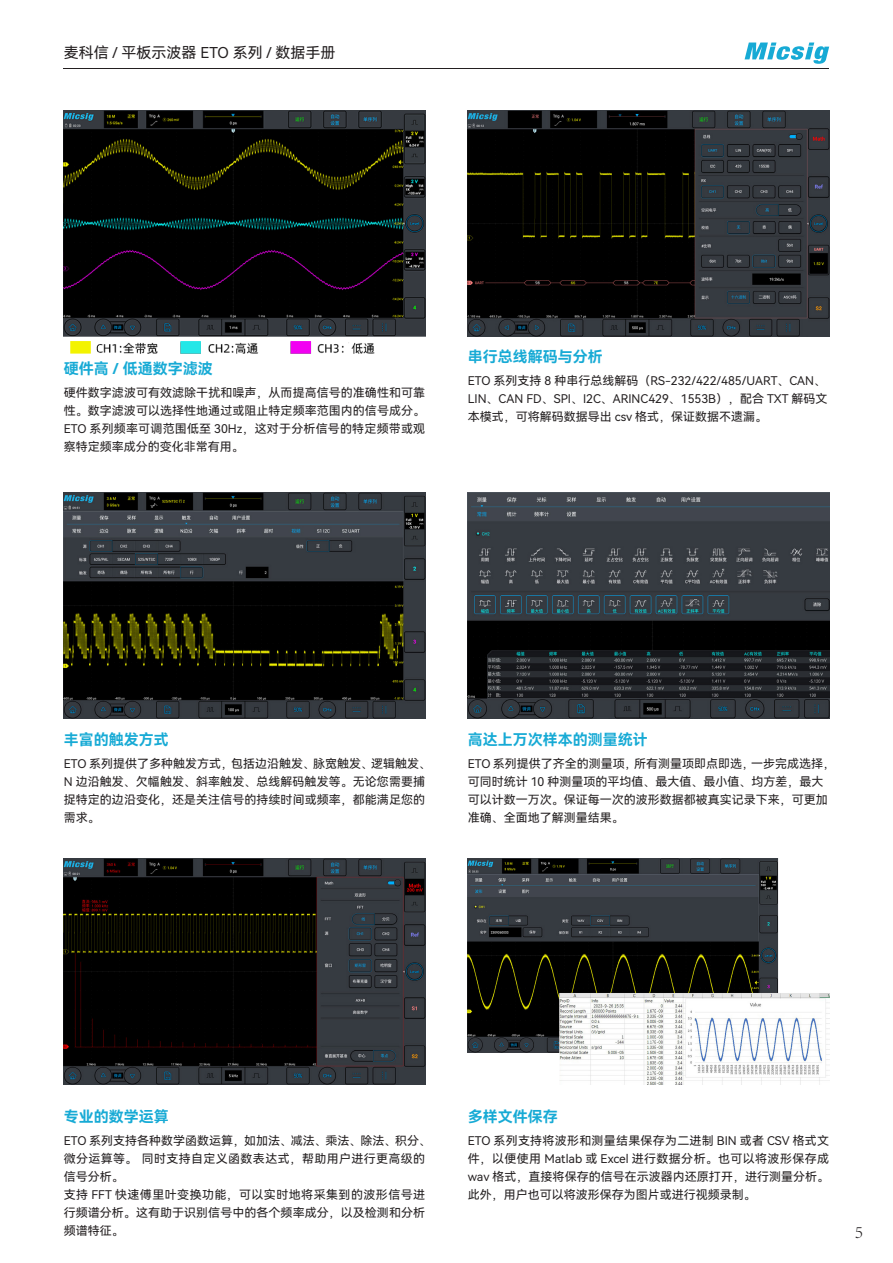
<style>
.page{position:relative;width:893px;height:1263px;background:#fff}
.page>*{position:absolute;margin:0;border:0;box-sizing:border-box;transform-origin:0 0}
.t1{font:300 18px "Adobe Song Std";color:#231f20}
.t2{font:15px "Harmony OS Sans SC Bold";color:#17aad5}
.t3{font:15px "Harmony OS Sans SC";color:#231f20}
.t4{font:12px/18px "Harmony OS Sans SC";color:#231f20;text-align:justify}
.t5{font:12px/18px "Harmony OS Sans SC";letter-spacing:.03em;color:#231f20}
</style>
<div class="page">
<hr style="left:64px;top:68px;width:765px;height:1px;background:#231f20">
<svg style="left:745px;top:43px;width:84px;height:21px"></svg>
<img style="left:64px;top:493px;width:361px;height:226px">
<img style="left:468px;top:111px;width:361px;height:225px">
<img style="left:468px;top:493px;width:361px;height:226px">
<img style="left:64px;top:859px;width:361px;height:226px">
<img style="left:64px;top:111px;width:361px;height:243px">
<img style="left:468px;top:859px;width:361px;height:226px">
<p class="t3" style="left:64px;top:43px;width:273px">麦科信 / 平板示波器 ETO 系列 / 数据手册</p>
<p class="t2" style="left:64px;top:358px;width:150px">硬件高 / 低通数字滤波</p>
<p class="t4" style="left:64px;top:383px;width:363px">硬件数字滤波可有效滤除干扰和噪声，从而提高信号的准确性和可靠性。数字滤波可以选择性地通过或阻止特定频率范围内的信号成分。ETO 系列频率可调范围低至 30Hz，这对于分析信号的特定频带或观察特定频率成分的变化非常有用。</p>
<p class="t2" style="left:468px;top:346px;width:136px">串行总线解码与分析</p>
<p class="t4" style="left:468px;top:371px;width:361px">ETO 系列支持 8 种串行总线解码（RS-232/422/485/UART、CAN、LIN、CAN FD、SPI、I2C、ARINC429、1553B），配合 TXT 解码文本模式，可将解码数据导出 csv 格式，保证数据不遗漏。</p>
<p class="t2" style="left:64px;top:729px;width:107px">丰富的触发方式</p>
<p class="t4" style="left:64px;top:754px;width:369px;text-align:left">ETO 系列提供了多种触发方式，包括边沿触发、脉宽触发、逻辑触发、<br>N 边沿触发、欠幅触发、斜率触发、总线解码触发等。无论您需要捕捉特定的边沿变化，还是关注信号的持续时间或频率，都能满足您的需求。</p>
<p class="t2" style="left:468px;top:729px;width:181px">高达上万次样本的测量统计</p>
<p class="t4" style="left:468px;top:754px;width:369px;text-align:left">ETO 系列提供了齐全的测量项，所有测量项即点即选，一步完成选择，可同时统计 10 种测量项的平均值、最大值、最小值、均方差，最大可以计数一万次。保证每一次的波形数据都被真实记录下来，可更加准确、全面地了解测量结果。</p>
<p class="t2" style="left:64px;top:1106px;width:107px">专业的数学运算</p>
<p class="t5" style="left:64px;top:1131px;width:369px">ETO 系列支持各种数学函数运算，如加法、减法、乘法、除法、积分、微分运算等。 同时支持自定义函数表达式，帮助用户进行更高级的信号分析。</p>
<p class="t4" style="left:64px;top:1185px;width:363px">支持 FFT 快速傅里叶变换功能，可以实时地将采集到的波形信号进行频谱分析。这有助于识别信号中的各个频率成分，以及检测和分析频谱特征。</p>
<p class="t2" style="left:468px;top:1106px;width:91px">多样文件保存</p>
<p class="t4" style="left:468px;top:1131px;width:363px">ETO 系列支持将波形和测量结果保存为二进制 BIN 或者 CSV 格式文件，以便使用 Matlab 或 Excel 进行数据分析。也可以将波形保存成wav 格式，直接将保存的信号在示波器内还原打开，进行测量分析。此外，用户也可以将波形保存为图片或进行视频录制。</p>
<p class="t1" style="left:855px;top:1221px;width:10px">5</p>
</div>
